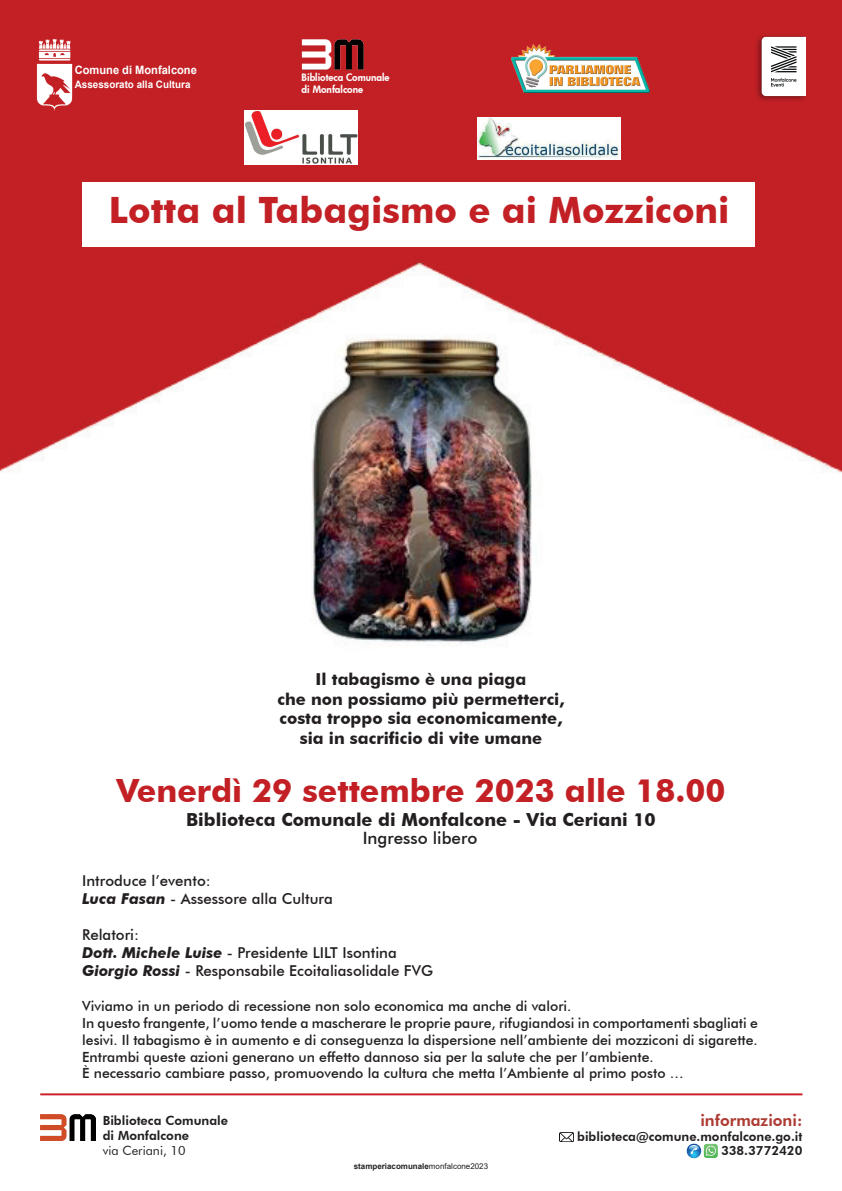
<style>
.page{position:relative;width:842px;height:1191px;background:#fff}
.page>*{position:absolute;margin:0;border:0;box-sizing:border-box;transform-origin:0 0}
.t1{font:700 36.3px "Futura BT";color:#c22025}
.t2{font:700 32px "Futura BT";color:#c22025}
.t3{font:700 18px "Futura BT";color:#231f20}
.t4{font:500 17px "Futura BT";color:#231f20}
.t5{font:700 16.5px "Futura BT";color:#231f20}
.t6{font:800 16px "Futura BT";color:#ad3b33}
.t7{font:500 15px "Futura BT";color:#231f20}
.t8{font:500 14px/16.8px "Futura BT";color:#231f20;text-align:justify}
.t9{font:800 12.7px "Futura BT";color:#231f20}
.t10{font:12.7px "Futura BT";color:#231f20}
.t11{font:700 11.6px "Arial";color:#fff;scale:.96 1}
.t12{font:700 10.3px "Arial";color:#fff;scale:.96 1}
.t13{font:800 10px "Futura";color:#fff}
.t14{font:700 8px "Arial";color:#231f20}
.s1{font-weight:700;font-style:italic}
.s2{font-weight:400}
</style>
<div class="page">
<img style="left:0;top:0;width:842px;height:1159px">
<hr style="left:36px;top:1094px;width:770px;height:2px;background:#fff">
<img style="left:511px;top:45px;width:139px;height:47px">
<img style="left:752px;top:32px;width:54px;height:73px">
<img style="left:30px;top:37px;width:48px;height:77px">
<img style="left:40px;top:1114px;width:56px;height:26px">
<img style="left:703px;top:1143px;width:16px;height:15px">
<img style="left:559px;top:1130px;width:14px;height:13px">
<img style="left:686px;top:1143px;width:15px;height:15px">
<img style="left:245px;top:110px;width:112px;height:55px">
<img style="left:478px;top:117px;width:142px;height:42px">
<div style="left:82px;top:182px;width:672px;height:65px;background:#fff"></div>
<hr style="left:40px;top:1093px;width:762px;height:2px;background:#cd202c">
<img style="left:301px;top:39px;width:64px;height:31px">
<p class="t11" style="left:75px;top:62px;width:129px">Comune di Monfalcone</p>
<p class="t12" style="left:75px;top:77px;width:122px">Assessorato alla Cultura</p>
<p class="t13" style="left:302px;top:71px;width:89px">Biblioteca Comunale</p>
<p class="t13" style="left:302px;top:83px;width:63px">di Monfalcone</p>
<p class="t1" style="left:109px;top:188px;width:622px">Lotta al Tabagismo e ai Mozziconi</p>
<p class="t5" style="left:316px;top:669px;width:212px">Il tabagismo è una piaga</p>
<p class="t5" style="left:277px;top:688px;width:289px">che non possiamo più permetterci,</p>
<p class="t5" style="left:279px;top:708px;width:284px">costa troppo sia economicamente,</p>
<p class="t5" style="left:300px;top:728px;width:244px">sia in sacrificio di vite umane</p>
<p class="t2" style="left:116px;top:771px;width:611px">Venerdì 29 settembre 2023 alle 18.00</p>
<p class="t3" style="left:186px;top:809px;width:471px">Biblioteca Comunale di Monfalcone - Via Ceriani 10</p>
<p class="t4" style="left:363px;top:828px;width:116px">Ingresso libero</p>
<p class="t7" style="left:82px;top:871px;width:130px">Introduce l’evento:</p>
<p class="t7" style="left:82px;top:889px;width:252px"><span class="s1">Luca Fasan</span> - Assessore alla Cultura</p>
<p class="t7" style="left:82px;top:925px;width:58px">Relatori:</p>
<p class="t7" style="left:82px;top:943px;width:316px"><span class="s1">Dott. Michele Luise</span> - Presidente LILT Isontina</p>
<p class="t7" style="left:82px;top:961px;width:352px"><span class="s1">Giorgio Rossi</span> - Responsabile Ecoitaliasolidale FVG</p>
<p class="t8" style="left:82px;top:997px;width:491px">Viviamo in un periodo di recessione non solo economica ma anche di valori.</p>
<p class="t8" style="left:82px;top:1014px;width:677px">In questo frangente, l’uomo tende a mascherare le proprie paure, rifugiandosi in comportamenti sbagliati e lesivi. Il tabagismo è in aumento e di conseguenza la dispersione nell’ambiente dei mozziconi di sigarette.<br>Entrambi queste azioni generano un effetto dannoso sia per la salute che per l’ambiente.</p>
<p class="t8" style="left:82px;top:1064px;width:603px">È necessario cambiare passo, promuovendo la cultura che metta l’Ambiente al primo posto …</p>
<p class="t9" style="left:103px;top:1112px;width:127px">Biblioteca Comunale</p>
<p class="t9" style="left:103px;top:1127px;width:88px">di Monfalcone</p>
<p class="t10" style="left:103px;top:1143px;width:84px">via Ceriani, 10</p>
<p class="t14" style="left:354px;top:1160px;width:136px">stamperiacomunale<span class="s2">monfalcone2023</span></p>
<p class="t6" style="left:700px;top:1111px;width:104px">informazioni:</p>
<p class="t9" style="left:577px;top:1128px;width:227px">biblioteca@comune.monfalcone.go.it</p>
<p class="t9" style="left:721px;top:1143px;width:83px">338.3772420</p>
</div>
